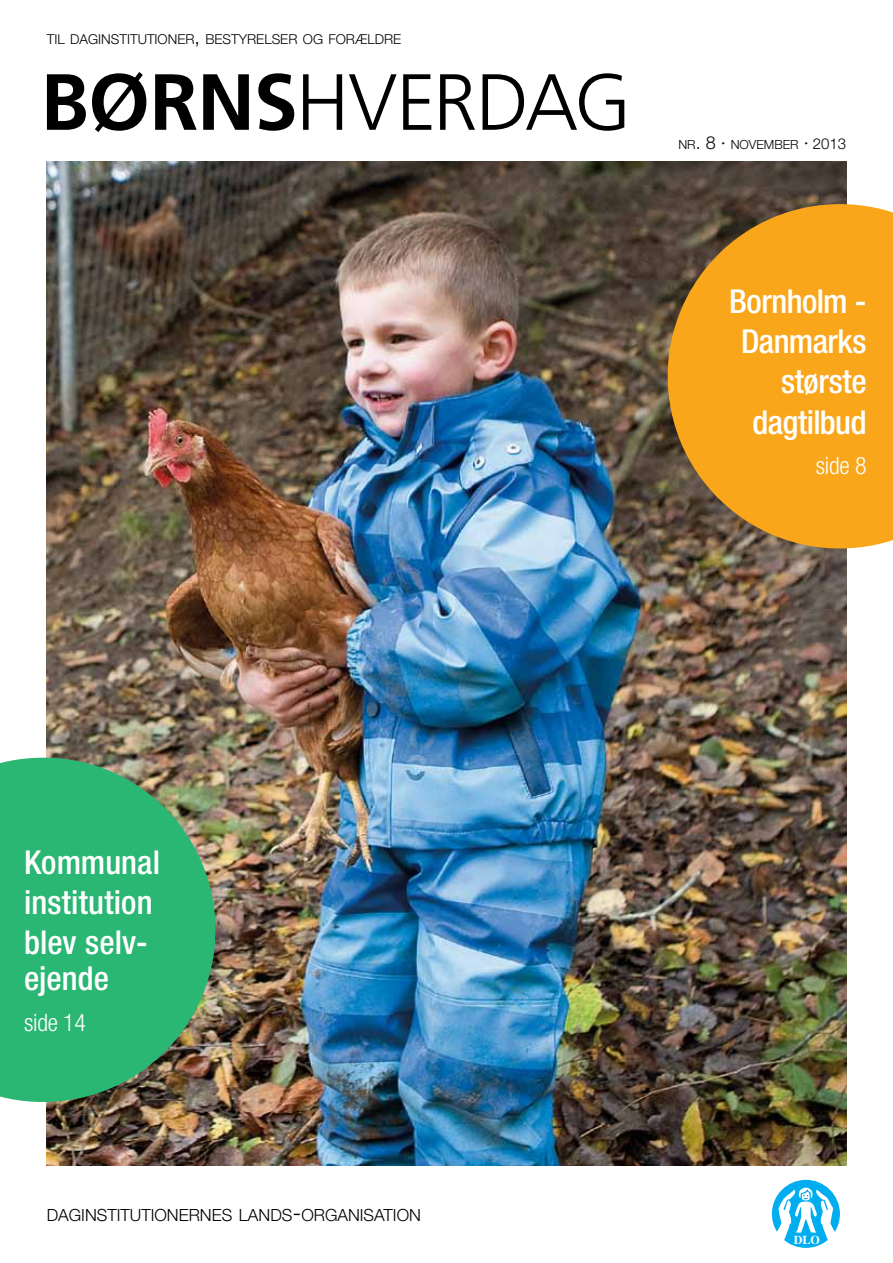
<style>
.page{position:relative;width:893px;height:1263px;background:#fff}
.page>*{position:absolute;margin:0;border:0;box-sizing:border-box;transform-origin:0 0}
.t1{font:300 79.5px "Frutiger";letter-spacing:-.025em;color:#000}
.t2{font:500 condensed 33px/40.2px "Helvetica Neue";letter-spacing:-.005em;color:#fff;text-align:right}
.t3{font:300 condensed 24px "Helvetica Neue";letter-spacing:-.01em;color:#fff}
.t4{font:300 16.8px "Helvetica Neue LT Std";color:#000}
.t5{font:300 13.65px "Helvetica Neue LT Std";color:#000}
.t6{font:300 12.6px "Helvetica Neue LT Std";color:#000}
.t7{font:700 12.15px "Times";color:#fff}
.s1{font-size:19.5px}
.s2{font-weight:700}
.s3{font-size:18px}
.s4{font-size:15px}
.s5{font-size:24px}
</style>
<div class="page">
<img style="left:47px;top:162px;width:799px;height:1003px">
<svg style="left:772px;top:1180px;width:68px;height:68px"></svg>
<svg style="left:668px;top:204px;width:225px;height:344px;background:#df9720"></svg>
<svg style="left:0;top:758px;width:215px;height:344px;background:#39aa6e"></svg>
<p class="t5" style="left:47px;top:30px;width:356px">TIL DAGINSTITUTIONER<span class="s1">,</span> BESTYRELSER OG FORÆLDRE</p>
<h1 class="t1" style="left:40px;top:57px;width:592px"><span class="s2">BØRNS</span>HVERDAG</h1>
<p class="t6" style="left:678px;top:137px;width:169px">NR<span class="s3">. 8 ·</span> NOVEMBER <span class="s3">·</span> <span class="s4">2013</span></p>
<p class="t2" style="left:729px;top:281px;width:139px">Bornholm -<br>Danmarks største dagtilbud</p>
<p class="t3" style="left:816px;top:452px;width:52px">side 8</p>
<p class="t2" style="left:24px;top:842px;width:137px;text-align:left">Kommunal institution blev selv-</p>
<p class="t2" style="left:24px;top:958px;width:87px">ejende</p>
<p class="t3" style="left:24px;top:1008px;width:63px">side 14</p>
<p class="t4" style="left:47px;top:1204px;width:376px">DAGINSTITUTIONERNES LANDS<span class="s5">-</span>ORGANISATION</p>
<p class="t7" style="left:794px;top:1228px;width:28px">DLO</p>
</div>
